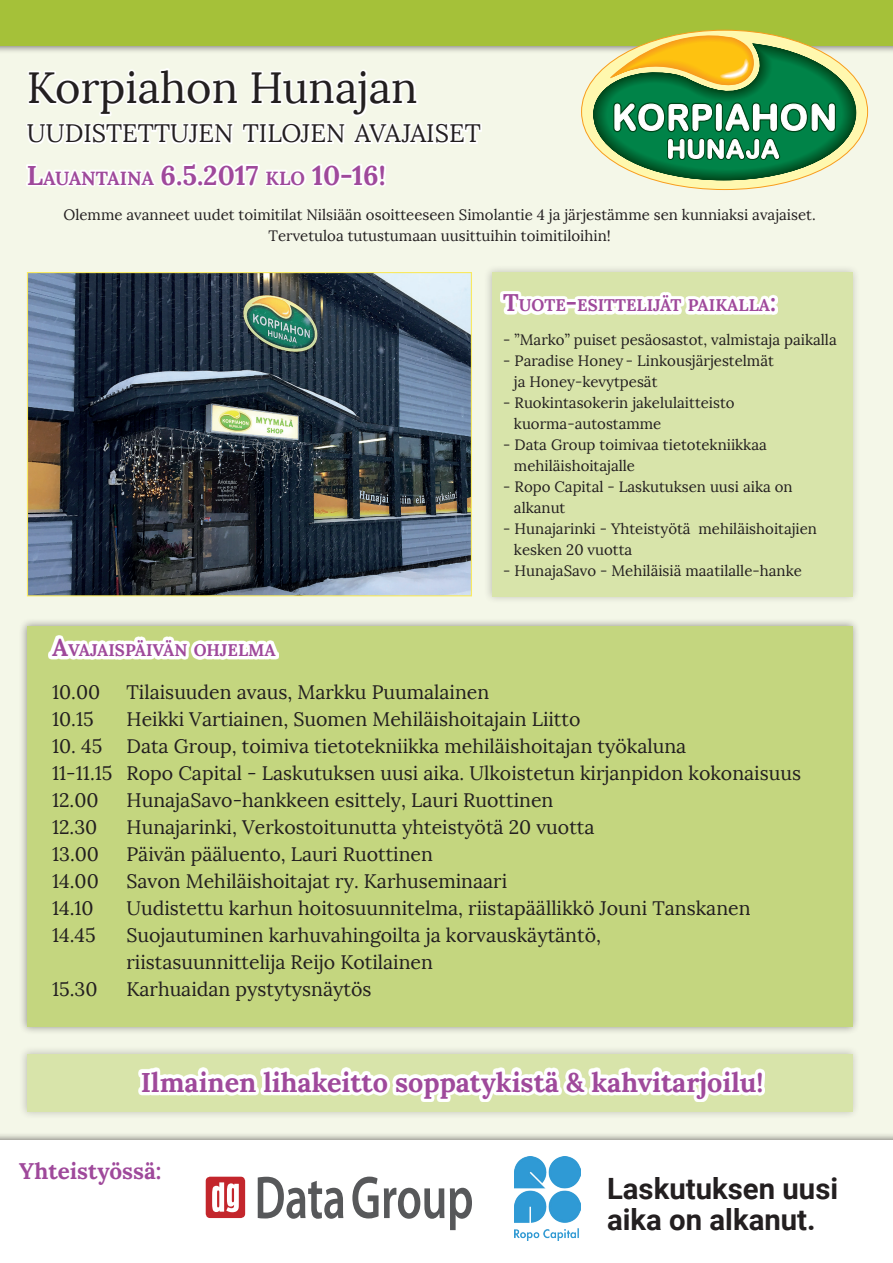
<style>
.page{position:relative;width:893px;height:1263px;background:#f4f7e8}
.page>*{position:absolute;margin:0;border:0;box-sizing:border-box;transform-origin:0 0}
.t1{font:43.5px "Lora";color:#231f20}
.Leipis_Lora_11_pt_ri{font:700 29.4px/30.8px "Roboto";color:#231f20}
.leipis{font:700 27px "Lora";color:#9f499b}
.t2{font:700 27px "Lora";color:#9f499b}
.t3{font:25.2px "Lora";color:#231f20}
.leipis-2{font:700 22.5px "Lora";color:#9f499b}
.Leipis_Lora_11_pt_ri-2{font:19.5px/27px "Lora";color:#231f20}
.leipis-3{font:700 16.8px "Lora";color:#9f499b}
.Leipis_Lora_11_pt_ri-3{font:15px/21px "Lora";color:#231f20}
.leipis-4{font:15px "Lora";color:#231f20}
.s1{font-size:18.9px}
.s2{font-size:24px}
</style>
<div class="page">
<div style="left:0;top:1132px;width:893px;height:131px;background:#231f20;opacity:.75"></div>
<div style="left:0;top:1140px;width:893px;height:123px;background:#fff"></div>
<div style="left:0;top:0;width:893px;height:54px;background:#231f20;opacity:.75"></div>
<div style="left:0;top:0;width:893px;height:46px;background:#a5c139"></div>
<img style="left:29px;top:274px;width:441px;height:320px">
<div style="left:27px;top:272px;width:445px;height:324px;border:1px solid #f8e962"></div>
<div style="left:19px;top:618px;width:841px;height:418px;background:#231f20;opacity:.75"></div>
<div style="left:27px;top:626px;width:825px;height:401px;background:#c4d67f"></div>
<div style="left:582px;top:30px;width:286px;height:160px;background:#fff8ae;border-radius:50%"></div>
<svg style="left:592px;top:29px;width:264px;height:151px"></svg>
<svg style="left:26px;top:68px;width:456px;height:76px"></svg>
<svg style="left:27px;top:162px;width:359px;height:25px;fill:#fefefd"></svg>
<div style="left:484px;top:264px;width:376px;height:340px;background:#231f20;opacity:.75"></div>
<div style="left:492px;top:272px;width:360px;height:324px;background:#d8e4aa"></div>
<div style="left:19px;top:1045px;width:842px;height:74px;background:#231f20;opacity:.75"></div>
<div style="left:27px;top:1054px;width:825px;height:57px;background:#d8e4aa"></div>
<svg style="left:139px;top:1067px;width:626px;height:35px;fill:#fff"></svg>
<img style="left:514px;top:1156px;width:66px;height:84px">
<svg style="left:258px;top:1176px;width:214px;height:54px"></svg>
<svg style="left:206px;top:1177px;width:39px;height:41px"></svg>
<svg style="left:49px;top:635px;width:230px;height:24px;fill:#fff"></svg>
<svg style="left:500px;top:291px;width:278px;height:24px;fill:#fff"></svg>
<p class="t1" style="left:27px;top:61px;width:392px">Korpiahon Hunajan</p>
<p class="t3" style="left:27px;top:118px;width:455px">UUDISTETTUJEN TILOJEN AVAJAISET</p>
<p class="t2" style="left:27px;top:158px;width:360px">L<span class="s1">AUANTAINA</span> 6.5.2017 <span class="s1">KLO</span> 10-16!</p>
<p class="Leipis_Lora_11_pt_ri-3" style="left:63px;top:204px;width:754px;text-align:center">Olemme avanneet uudet toimitilat Nilsiään osoitteeseen Simolantie 4 ja järjestämme sen kunniaksi avajaiset.<br>Tervetuloa tutustumaan uusittuihin toimitiloihin!</p>
<p class="leipis-3" style="left:503px;top:294px;width:274px"><span class="s2">T</span>UOTE<span class="s2">-</span>ESITTELIJÄT PAIKALLA<span class="s2">:</span></p>
<p class="leipis-3" style="left:52px;top:639px;width:225px"><span class="s2">A</span>VAJAISPÄIVÄN OHJELMA</p>
<p class="leipis-4" style="left:503px;top:331px;width:335px">- ”Marko” puiset pesäosastot, valmistaja paikalla</p>
<p class="Leipis_Lora_11_pt_ri-3" style="left:503px;top:351px;width:272px">- Paradise Honey - Linkousjärjestelmät</p>
<p class="Leipis_Lora_11_pt_ri-3" style="left:514px;top:372px;width:145px">ja Honey-kevytpesät</p>
<p class="Leipis_Lora_11_pt_ri-3" style="left:514px;top:393px;width:222px;text-indent:-11px">- Ruokintasokerin jakelulaitteisto kuorma-autostamme</p>
<p class="Leipis_Lora_11_pt_ri-3" style="left:514px;top:435px;width:254px;text-indent:-11px">- Data Group toimivaa tietotekniikkaa mehiläishoitajalle</p>
<p class="Leipis_Lora_11_pt_ri-3" style="left:514px;top:477px;width:280px;text-indent:-11px">- Ropo Capital - Laskutuksen uusi aika on alkanut</p>
<p class="Leipis_Lora_11_pt_ri-3" style="left:503px;top:519px;width:315px">- Hunajarinki - Yhteistyötä mehiläishoitajien</p>
<p class="Leipis_Lora_11_pt_ri-3" style="left:514px;top:540px;width:120px">kesken 20 vuotta</p>
<p class="Leipis_Lora_11_pt_ri-3" style="left:503px;top:561px;width:300px">- HunajaSavo - Mehiläisiä maatilalle-hanke</p>
<p class="Leipis_Lora_11_pt_ri-2" style="left:52px;top:679px;width:50px">10.00</p>
<p class="Leipis_Lora_11_pt_ri-2" style="left:126px;top:679px;width:364px">Tilaisuuden avaus, Markku Puumalainen</p>
<p class="Leipis_Lora_11_pt_ri-2" style="left:52px;top:706px;width:43px">10.15</p>
<p class="Leipis_Lora_11_pt_ri-2" style="left:126px;top:706px;width:455px">Heikki Vartiainen, Suomen Mehiläishoitajain Liitto</p>
<p class="Leipis_Lora_11_pt_ri-2" style="left:52px;top:733px;width:636px">10. 45 Data Group, toimiva tietotekniikka mehiläishoitajan työkaluna</p>
<p class="Leipis_Lora_11_pt_ri-2" style="left:52px;top:760px;width:750px">11-11.15 Ropo Capital - Laskutuksen uusi aika. Ulkoistetun kirjanpidon kokonaisuus</p>
<p class="Leipis_Lora_11_pt_ri-2" style="left:52px;top:787px;width:48px">12.00</p>
<p class="Leipis_Lora_11_pt_ri-2" style="left:126px;top:787px;width:428px">HunajaSavo-hankkeen esittely, Lauri Ruottinen</p>
<p class="Leipis_Lora_11_pt_ri-2" style="left:52px;top:814px;width:47px">12.30</p>
<p class="Leipis_Lora_11_pt_ri-2" style="left:126px;top:814px;width:469px">Hunajarinki, Verkostoitunutta yhteistyötä 20 vuotta</p>
<p class="Leipis_Lora_11_pt_ri-2" style="left:52px;top:841px;width:48px">13.00</p>
<p class="Leipis_Lora_11_pt_ri-2" style="left:126px;top:841px;width:308px">Päivän pääluento, Lauri Ruottinen</p>
<p class="Leipis_Lora_11_pt_ri-2" style="left:52px;top:868px;width:48px">14.00</p>
<p class="Leipis_Lora_11_pt_ri-2" style="left:126px;top:868px;width:382px">Savon Mehiläishoitajat ry. Karhuseminaari</p>
<p class="Leipis_Lora_11_pt_ri-2" style="left:52px;top:895px;width:43px">14.10</p>
<p class="Leipis_Lora_11_pt_ri-2" style="left:126px;top:895px;width:626px">Uudistettu karhun hoitosuunnitelma, riistapäällikkö Jouni Tanskanen</p>
<p class="Leipis_Lora_11_pt_ri-2" style="left:52px;top:922px;width:45px">14.45</p>
<p class="Leipis_Lora_11_pt_ri-2" style="left:126px;top:922px;width:476px">Suojautuminen karhuvahingoilta ja korvauskäytäntö, riistasuunnittelija Reijo Kotilainen</p>
<p class="Leipis_Lora_11_pt_ri-2" style="left:52px;top:976px;width:47px">15.30</p>
<p class="Leipis_Lora_11_pt_ri-2" style="left:126px;top:976px;width:246px">Karhuaidan pystytysnäytös</p>
<p class="leipis" style="left:141px;top:1064px;width:624px">Ilmainen lihakeitto soppatykistä &amp; kahvitarjoilu!</p>
<p class="leipis-2" style="left:19px;top:1156px;width:144px">Yhteistyössä:</p>
<p class="Leipis_Lora_11_pt_ri" style="left:607px;top:1172px;width:233px">Laskutuksen uusi aika on alkanut.</p>
</div>
